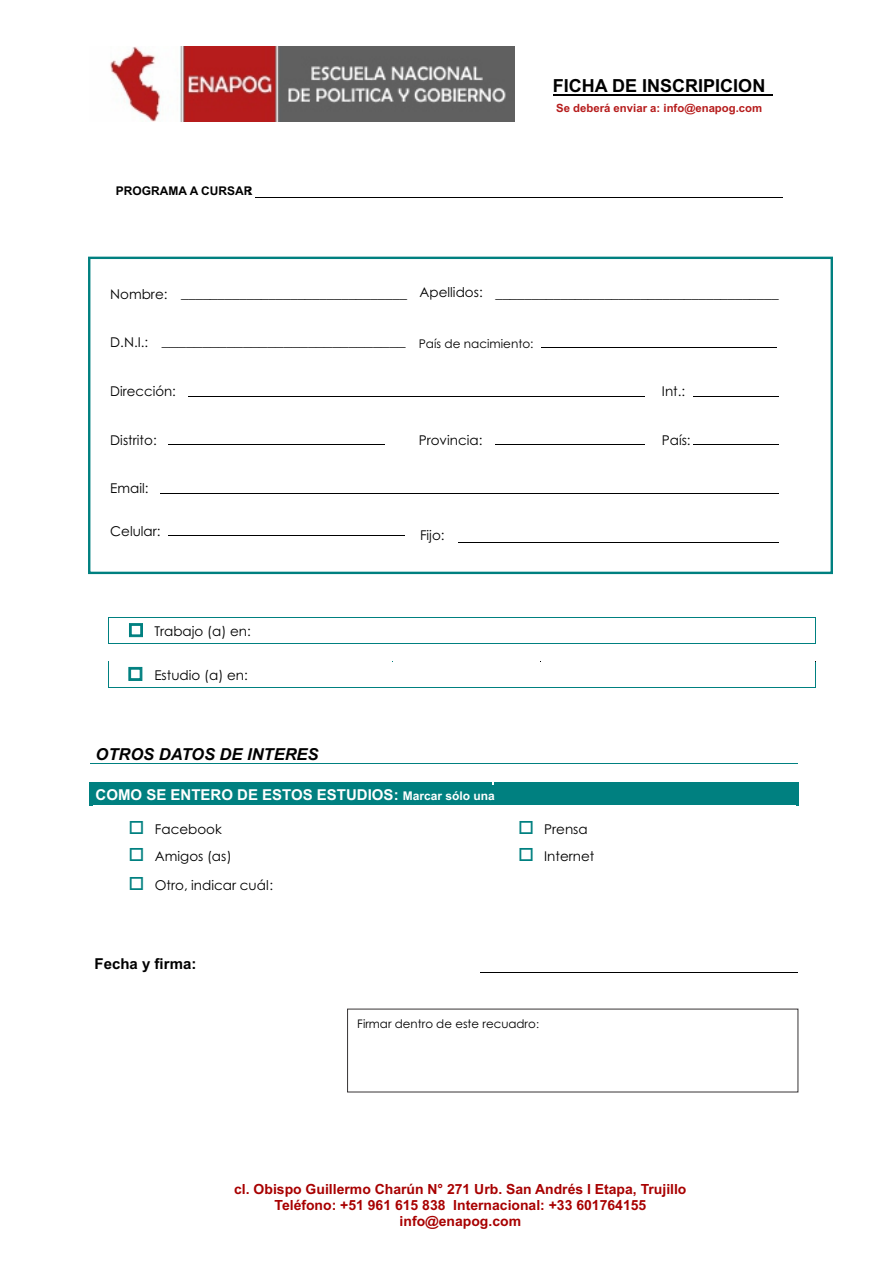
<style>
.page{position:relative;width:893px;height:1263px;background:#fff}
.page>*{position:absolute;margin:0;border:0;box-sizing:border-box;transform-origin:0 0}
.t1{font:700 18px "Arial";color:#000}
.t2{font:italic 700 16.5px "Arial";color:#000}
.t3{font:700 15px "Arial";color:#fff}
.t4{font:700 15px "Arial";color:#000}
.t5{font:700 13.95px "Arial";color:#a80000}
.t6{font:13.5px "Century Gothic";color:#000}
.t7{font:700 12px "Arial";color:#000}
.t8{font:11.85px "Century Gothic";color:#000}
.t9{font:700 11.4px "Arial";color:#b61c1c}
.s1{color:#008080}
.s2{font-size:12px}
.s3{font-size:10.95px}
</style>
<div class="page">
<hr style="left:553px;top:94px;width:220px;height:2px;background:#000">
<hr style="left:255px;top:197px;width:527px;height:1px;background:#000">
<hr style="left:109px;top:617px;width:40px;height:1px;background:#008080">
<hr style="left:150px;top:617px;width:665px;height:1px;background:#008080">
<svg style="left:108px;top:617px;width:1px;height:27px"></svg>
<hr style="left:109px;top:643px;width:40px;height:1px;background:#008080">
<hr style="left:150px;top:643px;width:665px;height:1px;background:#008080">
<svg style="left:815px;top:617px;width:1px;height:27px"></svg>
<svg style="left:108px;top:661px;width:1px;height:27px"></svg>
<hr style="left:109px;top:687px;width:40px;height:1px;background:#008080">
<hr style="left:150px;top:687px;width:242px;height:1px;background:#008080">
<hr style="left:393px;top:687px;width:148px;height:1px;background:#008080">
<hr style="left:541px;top:687px;width:274px;height:1px;background:#008080">
<svg style="left:815px;top:661px;width:1px;height:27px"></svg>
<div style="left:88px;top:257px;width:745px;height:317px;border:2px solid #008080"></div>
<img style="left:110px;top:47px;width:405px;height:74px">
<hr style="left:542px;top:347px;width:235px;height:1px;background:#000">
<hr style="left:188px;top:396px;width:457px;height:1px;background:#000">
<hr style="left:693px;top:396px;width:85px;height:1px;background:#000">
<hr style="left:160px;top:493px;width:618px;height:1px;background:#000">
<hr style="left:168px;top:535px;width:236px;height:1px;background:#000">
<hr style="left:458px;top:542px;width:320px;height:1px;background:#000">
<hr style="left:168px;top:444px;width:217px;height:1px;background:#000">
<hr style="left:495px;top:444px;width:150px;height:1px;background:#000">
<hr style="left:693px;top:444px;width:85px;height:1px;background:#000">
<hr style="left:90px;top:763px;width:60px;height:1px;background:#008080">
<hr style="left:150px;top:763px;width:342px;height:1px;background:#008080">
<hr style="left:493px;top:763px;width:46px;height:1px;background:#008080">
<hr style="left:540px;top:763px;width:258px;height:1px;background:#008080">
<div style="left:91px;top:785px;width:5px;height:18px;background:#008080"></div>
<hr style="left:793px;top:785px;width:4px;height:18px;background:#008080">
<div style="left:96px;top:785px;width:697px;height:18px;background:#008080"></div>
<hr style="left:93px;top:783px;width:57px;height:2px;background:#008080">
<hr style="left:152px;top:783px;width:340px;height:2px;background:#008080">
<hr style="left:494px;top:783px;width:45px;height:2px;background:#008080">
<hr style="left:541px;top:783px;width:256px;height:2px;background:#008080">
<svg style="left:89px;top:783px;width:4px;height:22px"></svg>
<hr style="left:93px;top:803px;width:704px;height:2px;background:#008080">
<svg style="left:797px;top:783px;width:2px;height:23px"></svg>
<hr style="left:480px;top:972px;width:318px;height:1px;background:#000">
<h1 class="t1" style="left:553px;top:79px;width:214px">FICHA DE INSCRIPICION</h1>
<p class="t7" style="left:116px;top:186px;width:138px">PROGRAMA A CURSAR:</p>
<p class="t9" style="left:556px;top:104px;width:208px">Se deberá enviar a: info@enapog.com</p>
<p class="t6" style="left:110px;top:288px;width:670px">Nombre: _______________________________ Apellidos: _______________________________________</p>
<p class="t6" style="left:110px;top:336px;width:425px">D.N.I.: ______________________________ <sub>País</sub> <sub>de</sub> <sub>nacimiento:</sub></p>
<p class="t6" style="left:110px;top:386px;width:67px">Dirección:</p>
<p class="t6" style="left:662px;top:386px;width:25px">Int.:</p>
<p class="t6" style="left:110px;top:435px;width:48px">Distrito:</p>
<p class="t6" style="left:419px;top:435px;width:65px">Provincia:</p>
<p class="t6" style="left:662px;top:435px;width:30px">País:</p>
<p class="t6" style="left:110px;top:483px;width:40px">Email:</p>
<p class="t6" style="left:110px;top:526px;width:52px">Celular:</p>
<p class="t6" style="left:420px;top:530px;width:26px">Fijo:</p>
<p class="t6" style="left:128px;top:626px;width:124px"><span class="s1">□</span> Trabajo (a) en:</p>
<p class="t6" style="left:127px;top:670px;width:122px"><span class="s1">□</span> Estudio (a) en:</p>
<p class="t2" style="left:96px;top:748px;width:225px">OTROS DATOS DE INTERES</p>
<p class="t3" style="left:96px;top:789px;width:401px">COMO SE ENTERO DE ESTOS ESTUDIOS: <span class="s2">Marcar sólo una</span></p>
<p class="t6" style="left:129px;top:824px;width:95px"><span class="s1">□</span> Facebook</p>
<p class="t6" style="left:518px;top:824px;width:71px"><span class="s1">□</span> Prensa</p>
<p class="t6" style="left:129px;top:851px;width:105px"><span class="s1">□</span> Amigos (as)</p>
<p class="t6" style="left:518px;top:851px;width:78px"><span class="s1">□</span> Internet</p>
<p class="t6" style="left:129px;top:880px;width:146px"><span class="s1">□</span> Otro, indicar cuál:</p>
<p class="t4" style="left:95px;top:958px;width:103px">Fecha y firma:</p>
<p class="t8" style="left:357px;top:1019px;width:183px">Firmar dentro de este recuadro<span class="s3">:</span></p>
<p class="t5" style="left:234px;top:1184px;width:454px">cl. Obispo Guillermo Charún N° 271 Urb. San Andrés I Etapa, Trujillo</p>
<p class="t5" style="left:275px;top:1200px;width:373px">Teléfono: +51 961 615 838 Internacional: +33 601764155</p>
<p class="t5" style="left:400px;top:1216px;width:123px">info@enapog.com</p>
</div>
